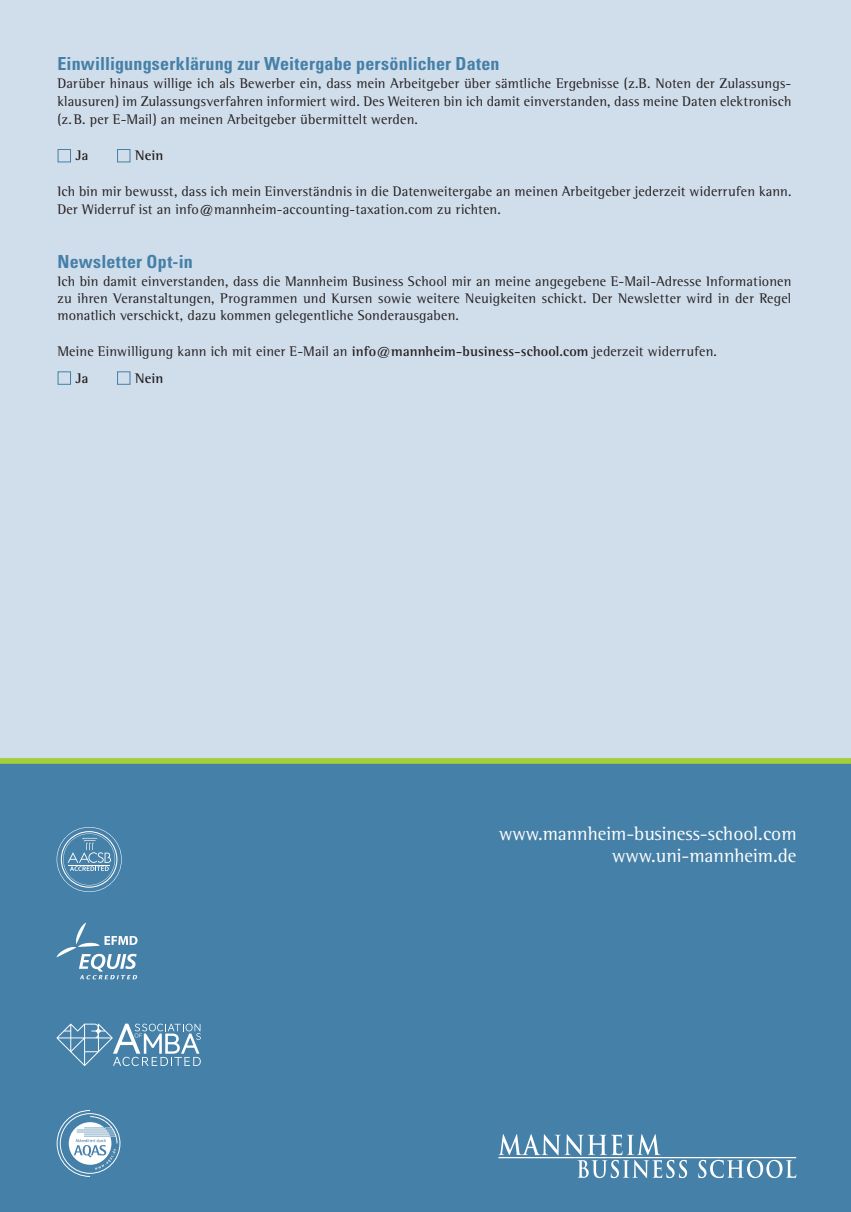
<style>
.page{position:relative;width:851px;height:1212px;background:#fff}
.page>*{position:absolute;margin:0;border:0;box-sizing:border-box;transform-origin:0 0}
.t1{font:19.5px/22px "AT Rotis Semi Serif";color:#fff;text-align:right}
.t2{font:700 condensed 18px "Univers LT Std";letter-spacing:.01em;color:#4580a8}
.t3{font:14.25px/18px "AT Rotis Semi Serif";letter-spacing:.015em;color:#231f20;text-align:justify}
.t4{font:700 14.25px "AT Rotis Semi Serif";letter-spacing:.01em;color:#231f20}
.s1{font-weight:700}
</style>
<div class="page">
<div style="left:0;top:0;width:850px;height:917px;background:#d0ddea"></div>
<div style="left:58px;top:149px;width:13px;height:13px;border:1px solid #4580a8"></div>
<div style="left:117px;top:149px;width:13px;height:13px;border:1px solid #4580a8"></div>
<div style="left:58px;top:371px;width:13px;height:14px;border:1px solid #4580a8"></div>
<div style="left:117px;top:371px;width:13px;height:14px;border:1px solid #4580a8"></div>
<div style="left:0;top:761px;width:850px;height:451px;background:#4580a8"></div>
<div style="left:0;top:758px;width:850px;height:6px;background:#a6ce39"></div>
<hr style="left:498px;top:1157px;width:298px;height:1px;background:#fff">
<svg style="left:498px;top:1134px;width:189px;height:44px"></svg>
<svg style="left:698px;top:1160px;width:98px;height:18px"></svg>
<svg style="left:57px;top:827px;width:65px;height:65px"></svg>
<svg style="left:57px;top:1110px;width:63px;height:67px"></svg>
<svg style="left:56px;top:923px;width:81px;height:56px"></svg>
<svg style="left:56px;top:1023px;width:145px;height:43px"></svg>
<p class="t2" style="left:57px;top:53px;width:443px">Einwilligungserklärung zur Weitergabe persönlicher Daten</p>
<p class="t3" style="left:57px;top:75px;width:735px">Darüber hinaus willige ich als Bewerber ein, dass mein Arbeitgeber über sämtliche Ergebnisse (z.B. Noten der Zulassungs&shy;klausuren) im Zulassungsverfahren informiert wird. Des Weiteren bin ich damit einverstanden, dass meine Daten elektronisch (z.B. per E-Mail) an meinen Arbeitgeber übermittelt werden.</p>
<p class="t4" style="left:76px;top:147px;width:14px">Ja</p>
<p class="t4" style="left:135px;top:147px;width:30px">Nein</p>
<p class="t3" style="left:57px;top:183px;width:735px">Ich bin mir bewusst, dass ich mein Einverständnis in die Datenweitergabe an meinen Arbeitgeber jederzeit widerrufen kann.<br>Der Widerruf ist an info@mannheim-accounting-taxation.com zu richten.</p>
<p class="t2" style="left:57px;top:251px;width:137px">Newsletter Opt-in</p>
<p class="t3" style="left:57px;top:272px;width:735px;line-height:17.1px">Ich bin damit einverstanden, dass die Mannheim Business School mir an meine angegebene E-Mail-Adresse Informationen zu ihren Veranstaltungen, Programmen und Kursen sowie weitere Neuigkeiten schickt. Der Newsletter wird in der Regel monatlich verschickt, dazu kommen gelegentliche Sonderausgaben.</p>
<p class="t3" style="left:76px;top:337px;width:642px;line-height:27px;text-indent:-18px">Meine Einwilligung kann ich mit einer E-Mail an <span class="s1">info@mannheim-business-school.com</span> jederzeit widerrufen.<br><span class="s1">Ja</span></p>
<p class="t4" style="left:135px;top:369px;width:30px">Nein</p>
<h1 class="t1" style="left:499px;top:822px;width:299px">www.mannheim-business-school.com www.uni-mannheim.de</h1>
</div>
